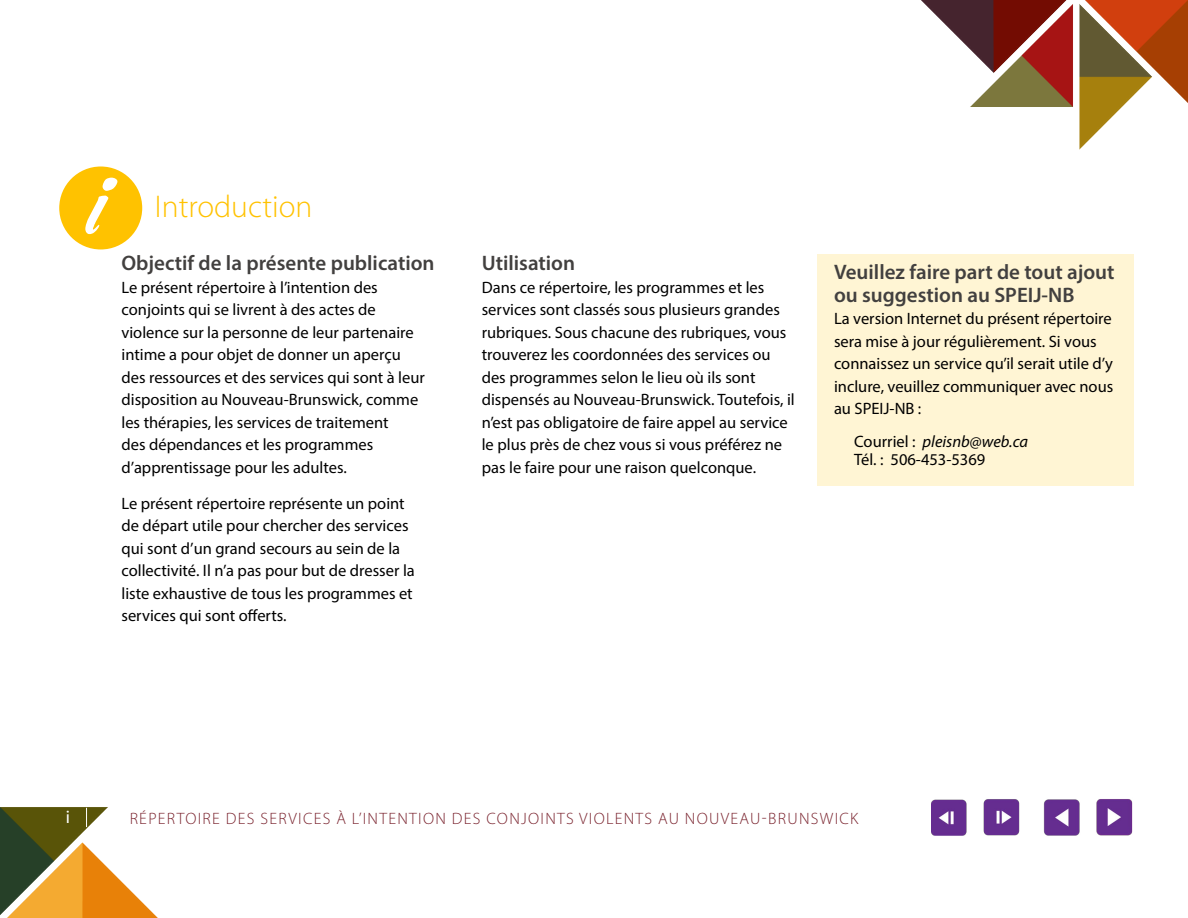
<style>
.page{position:relative;width:1188px;height:918px;background:#fff}
.page>*{position:absolute;margin:0;border:0;box-sizing:border-box;transform-origin:0 0}
.t1{font:300 31.5px "Myriad Pro";color:#ffc200}
.t2{font:600 21px/22.5px "Myriad Pro";color:#42403f}
.t3{font:18px "Myriad";color:#fff}
.t4{font:16.5px/22.5px "Myriad Pro";color:#000}
.t5{font:300 16.5px "Myriad Pro";letter-spacing:.08em;color:#7a232e}
.s1{font-style:italic}
</style>
<div class="page">
<img style="left:0;top:1px;width:1188px;height:917px">
<img style="left:932px;top:797px;width:202px;height:39px">
<svg style="left:86px;top:808px;width:1px;height:19px"></svg>
<div style="left:817px;top:254px;width:317px;height:232px;background:#fff5d4"></div>
<div style="left:59px;top:167px;width:83px;height:82px;background:#ffc200;border-radius:50%"></div>
<svg style="left:85px;top:178px;width:32px;height:56px"></svg>
<h1 class="t1" style="left:155px;top:187px;width:159px">Introduction</h1>
<p class="t2" style="left:122px;top:251px;width:315px">Objectif de la présente publication</p>
<p class="t4" style="left:122px;top:276px;width:305px">Le présent répertoire à l’intention des conjoints qui se livrent à des actes de violence sur la personne de leur partenaire intime a pour objet de donner un aperçu des ressources et des services qui sont à leur disposition au Nouveau-Brunswick, comme les thérapies, les services de traitement<br>des dépendances et les programmes d’apprentissage pour les adultes.</p>
<p class="t4" style="left:122px;top:492px;width:295px">Le présent répertoire représente un point de départ utile pour chercher des services qui sont d’un grand secours au sein de la collectivité. Il n’a pas pour but de dresser la liste exhaustive de tous les programmes et services qui sont offerts.</p>
<p class="t2" style="left:482px;top:251px;width:95px">Utilisation</p>
<p class="t4" style="left:482px;top:276px;width:315px">Dans ce répertoire, les programmes et les services sont classés sous plusieurs grandes rubriques. Sous chacune des rubriques, vous trouverez les coordonnées des services ou des programmes selon le lieu où ils sont dispensés au Nouveau-Brunswick. Toutefois, il n’est pas obligatoire de faire appel au service le plus près de chez vous si vous préférez ne pas le faire pour une raison quelconque.</p>
<p class="t2" style="left:834px;top:260px;width:282px">Veuillez faire part de tout ajout ou suggestion au SPEIJ-NB</p>
<p class="t4" style="left:834px;top:307px;width:281px">La version Internet du présent répertoire sera mise à jour régulièrement. Si vous connaissez un service qu’il serait utile d’y inclure, veuillez communiquer avec nous au SPEIJ-NB :</p>
<p class="t4" style="left:854px;top:433px;width:175px;line-height:18px">Courriel : <span class="s1">pleisnb@web.ca<br></span>Tél. : 506-453-5369</p>
<p class="t3" style="left:66px;top:808px;width:6px">i</p>
<p class="t5" style="left:130px;top:809px;width:730px">RÉPERTOIRE DES SERVICES À L’INTENTION DES CONJOINTS VIOLENTS AU NOUVEAU-BRUNSWICK</p>
</div>
